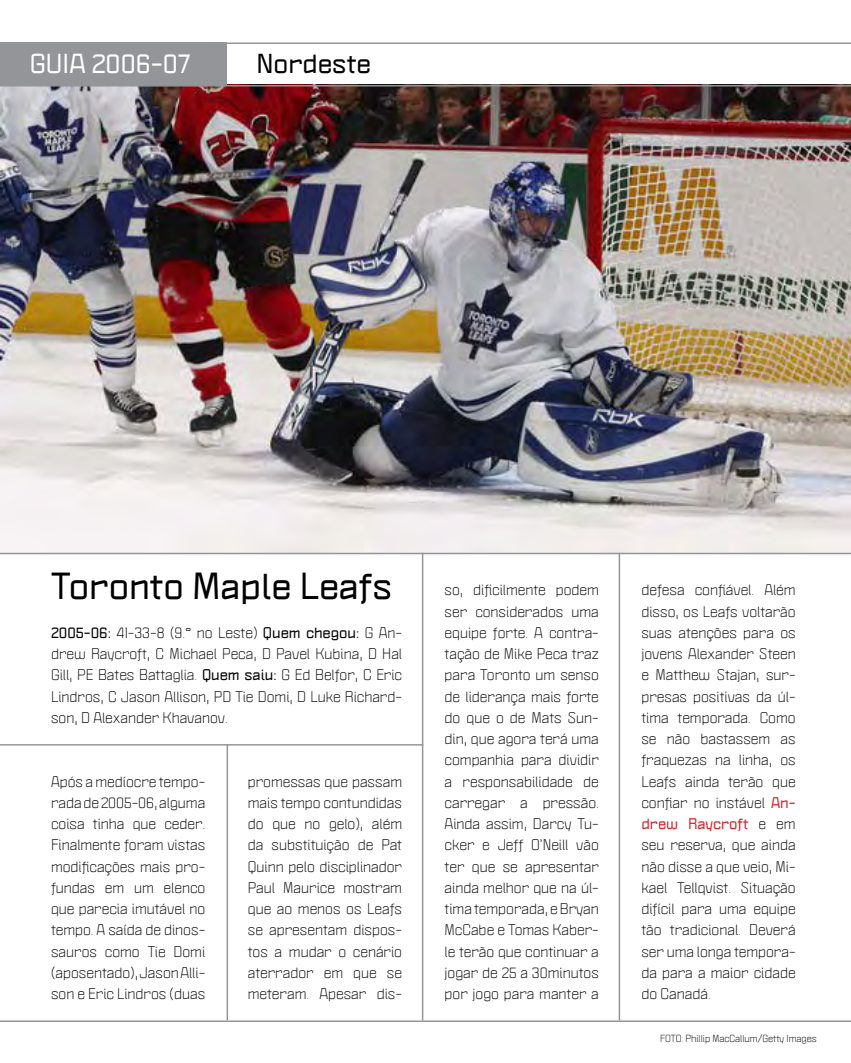
<style>
.page{position:relative;width:851px;height:1063px;background:#fff}
.page>*{position:absolute;margin:0;border:0;box-sizing:border-box;transform-origin:0 0}
.t1{font:700 33px "Politica XT";color:#000}
.t2{font:700 24px "Politica XT";color:#fff}
.t3{font:700 24px "Politica XT";color:#000}
.t4{font:13.5px/21.3px "Politica XT";color:#000;text-align:justify}
.t5{font:9px "Politica XT";color:#000}
.s1{font-weight:700}
.s2{font-weight:700;color:#d2232a}
</style>
<div class="page">
<img style="left:0;top:87px;width:850px;height:466px">
<hr style="left:0;top:43px;width:850px;height:1px;background:#939598">
<hr style="left:0;top:85px;width:850px;height:2px;background:#939598">
<div style="left:0;top:43px;width:226px;height:42px;background:#939598"></div>
<hr style="left:0;top:744px;width:423px;height:2px;background:#939598">
<hr style="left:0;top:1020px;width:850px;height:2px;background:#939598">
<hr style="left:422px;top:553px;width:1px;height:467px;background:#939598">
<hr style="left:0;top:553px;width:850px;height:1px;background:#939598">
<hr style="left:226px;top:744px;width:2px;height:276px;background:#939598">
<hr style="left:618px;top:553px;width:2px;height:467px;background:#939598">
<h2 class="t2" style="left:30px;top:48px;width:163px">GUIA 2006-07</h2>
<h2 class="t3" style="left:256px;top:48px;width:116px">Nordeste</h2>
<h1 class="t1" style="left:51px;top:564px;width:343px">Toronto Maple Leafs</h1>
<p class="t4" style="left:51px;top:622px;width:352px"><span class="s1">2005-06:</span> 41-33-8 (9.° no Leste) <span class="s1">Quem chegou:</span> G An&shy;drew Raycroft, C Michael Peca, D Pavel Kubina, D Hal Gill, PE Bates Battaglia. <span class="s1">Quem saiu:</span> G Ed Belfor, C Eric Lindros, C Jason Allison, PD Tie Domi, D Luke Richard&shy;son, D Alexander Khavanov.</p>
<p class="t4" style="left:51px;top:771px;width:156px">Após a medíocre tempo&shy;rada de 2005-06, alguma coisa tinha que ceder.<br>Finalmente foram vistas modificações mais pro&shy;fundas em um elenco que parecia imutável no tempo. A saída de dinos&shy;sauros como Tie Domi (aposentado), Jason Alli&shy;son e Eric Lindros (duas</p>
<p class="t4" style="left:248px;top:771px;width:156px">promessas que passam mais tempo contundidas do que no gelo), além da substituição de Pat Quinn pelo disciplinador Paul Maurice mostram que ao menos os Leafs se apresentam dispos&shy;tos a mudar o cenário aterrador em que se meteram. Apesar dis-</p>
<p class="t4" style="left:444px;top:579px;width:156px">so, dificilmente podem ser considerados uma equipe forte. A contra&shy;tação de Mike Peca traz para Toronto um senso de liderança mais forte do que o de Mats Sun&shy;din, que agora terá uma companhia para dividir a responsabilidade de carregar a pressão.<br>Ainda assim, Darcy Tu&shy;cker e Jeff O’Neill vão ter que se apresentar ainda melhor que na úl&shy;tima temporada, e Bryan McCabe e Tomas Kaber&shy;le terão que continuar a jogar de 25 a 30minutos por jogo para manter a</p>
<p class="t4" style="left:641px;top:579px;width:156px">defesa confiável. Além disso, os Leafs voltarão suas atenções para os jovens Alexander Steen e Matthew Stajan, sur&shy;presas positivas da úl&shy;tima temporada. Como se não bastassem as fraquezas na linha, os Leafs ainda terão que confiar no instável <span class="s2">An&shy;drew Raycroft</span> e em seu reserva, que ainda não disse a que veio, Mi&shy;kael Tellqvist. Situação difícil para uma equipe tão tradicional. Deverá ser uma longa tempora&shy;da para a maior cidade do Canadá.</p>
<p class="t5" style="left:660px;top:1033px;width:158px">FOTO: Phillip MacCallum/Getty Images</p>
</div>
